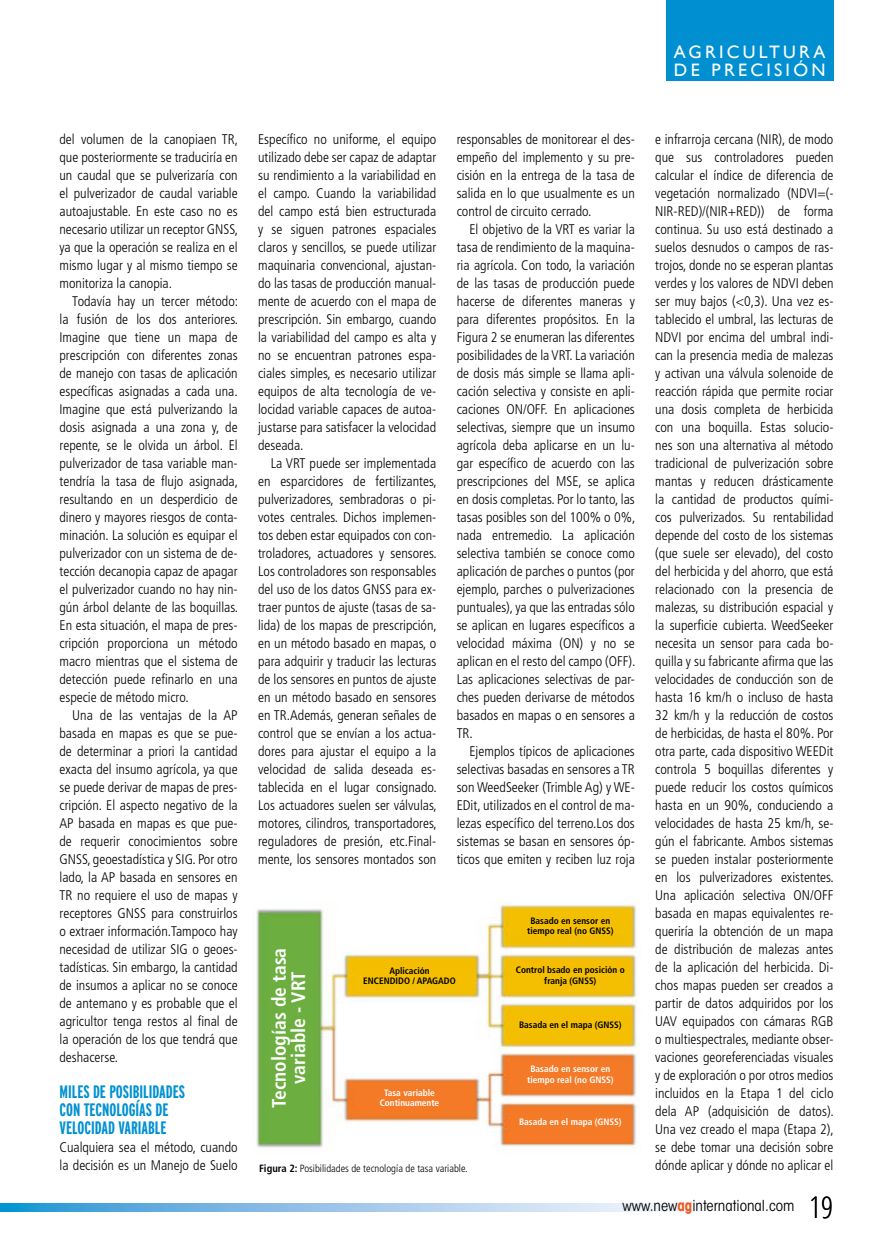
<style>
.page{position:relative;width:893px;height:1242px;background:#fff}
.page>*{position:absolute;margin:0;border:0;box-sizing:border-box;transform-origin:0 0}
.t1{font:300 condensed 30px "Open Sans";color:#000}
.t2{font:700 condensed 19.5px/19.5px "Frutiger LT Std";color:#fff;text-align:center}
.t3{font:700 extra-condensed 18px/18px "Interstate";color:#0090d2}
.t4{font:18px/18px "Gill Sans";letter-spacing:.18em;color:#fff}
.t5{font:condensed 15px "ITC Avant Garde Std";color:#000}
.t6{font:300 condensed 13.95px/18px "Frutiger LT Std";color:#000;text-align:justify}
.t7{font:300 condensed 10.5px "Frutiger LT Std";color:#000}
.t8{font:700 condensed 9.3px/10.6px "Frutiger LT Std";color:#000;text-align:center}
.t9{font:700 condensed 9.3px/10.6px "Frutiger LT Std";color:#fff;text-align:center}
.s1{font-weight:700}
.s2{font-weight:700;color:#eb5b22}
</style>
<div class="page">
<svg style="left:0;top:1203px;width:681px;height:8px"></svg>
<div style="left:666px;top:0;width:167px;height:81px;background:#0090d2"></div>
<img style="left:256px;top:902px;width:384px;height:253px">
<p class="t4" style="left:674px;top:42px;width:153px">AGRICULTURA<br>DE PRECISIÓN</p>
<p class="t6" style="left:60px;top:130px;width:180px">del volumen de la canopiaen TR, que posteriormente se traduciría en un caudal que se pulverizaría con el pulverizador de caudal variable autoajustable. En este caso no es necesario utilizar un receptor GNSS, ya que la operación se realiza en el mismo lugar y al mismo tiempo se monitoriza la canopia.</p>
<p class="t6" style="left:60px;top:292px;width:180px;text-indent:13px">Todavía hay un tercer método: la fusión de los dos anteriores.<br>Imagine que tiene un mapa de prescripción con diferentes zonas de manejo con tasas de aplicación específicas asignadas a cada una.<br>Imagine que está pulverizando la dosis asignada a una zona y, de repente, se le olvida un árbol. El pulverizador de tasa variable man&shy;tendría la tasa de flujo asignada, resultando en un desperdicio de dinero y mayores riesgos de conta&shy;minación. La solución es equipar el pulverizador con un sistema de de&shy;tección decanopia capaz de apagar el pulverizador cuando no hay nin&shy;gún árbol delante de las boquillas.<br>En esta situación, el mapa de pres&shy;cripción proporciona un método macro mientras que el sistema de detección puede refinarlo en una especie de método micro.</p>
<p class="t6" style="left:60px;top:706px;width:180px;text-indent:13px">Una de las ventajas de la AP basada en mapas es que se pue&shy;de determinar a priori la cantidad exacta del insumo agrícola, ya que se puede derivar de mapas de pres&shy;cripción. El aspecto negativo de la AP basada en mapas es que pue&shy;de requerir conocimientos sobre GNSS, geoestadística y SIG. Por otro lado, la AP basada en sensores en TR no requiere el uso de mapas y receptores GNSS para construirlos o extraer información.Tampoco hay necesidad de utilizar SIG o geoes&shy;tadísticas. Sin embargo, la cantidad de insumos a aplicar no se conoce de antemano y es probable que el agricultor tenga restos al final de la operación de los que tendrá que deshacerse.</p>
<p class="t3" style="left:60px;top:1083px;width:127px">MILES DE POSIBILIDADES<br>CON TECNOLOGÍAS DE<br>VELOCIDAD VARIABLE</p>
<p class="t6" style="left:60px;top:1138px;width:180px">Cualquiera sea el método, cuando la decisión es un Manejo de Suelo</p>
<p class="t6" style="left:258px;top:130px;width:180px">Específico no uniforme, el equipo utilizado debe ser capaz de adaptar su rendimiento a la variabilidad en el campo. Cuando la variabilidad del campo está bien estructurada y se siguen patrones espaciales claros y sencillos, se puede utilizar maquinaria convencional, ajustan&shy;do las tasas de producción manual&shy;mente de acuerdo con el mapa de prescripción. Sin embargo, cuando la variabilidad del campo es alta y no se encuentran patrones espa&shy;ciales simples, es necesario utilizar equipos de alta tecnología de ve&shy;locidad variable capaces de autoa&shy;justarse para satisfacer la velocidad deseada.</p>
<p class="t6" style="left:258px;top:454px;width:180px;text-indent:13px">La VRT puede ser implementada en esparcidores de fertilizantes, pulverizadores, sembradoras o pi&shy;votes centrales. Dichos implemen&shy;tos deben estar equipados con con&shy;troladores, actuadores y sensores.<br>Los controladores son responsables del uso de los datos GNSS para ex&shy;traer puntos de ajuste (tasas de sa&shy;lida) de los mapas de prescripción, en un método basado en mapas, o para adquirir y traducir las lecturas de los sensores en puntos de ajuste en un método basado en sensores en TR.Además, generan señales de control que se envían a los actua&shy;dores para ajustar el equipo a la velocidad de salida deseada es&shy;tablecida en el lugar consignado.<br>Los actuadores suelen ser válvulas, motores, cilindros, transportadores, reguladores de presión, etc.Final&shy;mente, los sensores montados son</p>
<p class="t6" style="left:457px;top:130px;width:180px">responsables de monitorear el des&shy;empeño del implemento y su pre&shy;cisión en la entrega de la tasa de salida en lo que usualmente es un control de circuito cerrado.</p>
<p class="t6" style="left:457px;top:220px;width:180px;text-indent:13px">El objetivo de la VRT es variar la tasa de rendimiento de la maquina&shy;ria agrícola. Con todo, la variación de las tasas de producción puede hacerse de diferentes maneras y para diferentes propósitos. En la Figura 2 se enumeran las diferentes posibilidades de la VRT. La variación de dosis más simple se llama apli&shy;cación selectiva y consiste en apli&shy;caciones ON/OFF. En aplicaciones selectivas, siempre que un insumo agrícola deba aplicarse en un lu&shy;gar específico de acuerdo con las prescripciones del MSE, se aplica en dosis completas. Por lo tanto, las tasas posibles son del 100% o 0%, nada entremedio. La aplicación selectiva también se conoce como aplicación de parches o puntos (por ejemplo, parches o pulverizaciones puntuales), ya que las entradas sólo se aplican en lugares específicos a velocidad máxima (ON) y no se aplican en el resto del campo (OFF).<br>Las aplicaciones selectivas de par&shy;ches pueden derivarse de métodos basados en mapas o en sensores a TR.</p>
<p class="t6" style="left:457px;top:742px;width:180px;text-indent:13px">Ejemplos típicos de aplicaciones selectivas basadas en sensores a TR son WeedSeeker (Trimble Ag) y WE-EDit, utilizados en el control de ma&shy;lezas específico del terreno.Los dos sistemas se basan en sensores óp&shy;ticos que emiten y reciben luz roja</p>
<p class="t8" style="left:527px;top:915px;width:88px">Basado en sensor en tiempo real (no GNSS)</p>
<h2 class="t2" style="left:269px;top:1107px;width:161px;rotate:-90deg">Tecnologías de tasa variable - VRT</h2>
<p class="t8" style="left:363px;top:965px;width:94px">Aplicación<br>ENCENDIDO / APAGADO</p>
<p class="t9" style="left:380px;top:1087px;width:61px">Tasa variable<br>Continuamente</p>
<p class="t8" style="left:516px;top:964px;width:110px">Control bsado en posición o franja (GNSS)</p>
<p class="t8" style="left:519px;top:1019px;width:104px">Basada en el mapa (GNSS)</p>
<p class="t9" style="left:527px;top:1063px;width:88px">Basado en sensor en tiempo real (no GNSS)</p>
<p class="t9" style="left:519px;top:1116px;width:104px">Basada en el mapa (GNSS)</p>
<p class="t6" style="left:655px;top:130px;width:180px">e infrarroja cercana (NIR), de modo que sus controladores pueden calcular el índice de diferencia de vegetación normalizado (NDVI=(- NIR-RED)/(NIR+RED)) de forma continua. Su uso está destinado a suelos desnudos o campos de ras&shy;trojos, donde no se esperan plantas verdes y los valores de NDVI deben ser muy bajos (&lt;0,3). Una vez es&shy;tablecido el umbral, las lecturas de NDVI por encima del umbral indi&shy;can la presencia media de malezas y activan una válvula solenoide de reacción rápida que permite rociar una dosis completa de herbicida con una boquilla. Estas solucio&shy;nes son una alternativa al método tradicional de pulverización sobre mantas y reducen drásticamente la cantidad de productos quími&shy;cos pulverizados. Su rentabilidad depende del costo de los sistemas (que suele ser elevado), del costo del herbicida y del ahorro, que está relacionado con la presencia de malezas, su distribución espacial y la superficie cubierta. WeedSeeker necesita un sensor para cada bo&shy;quilla y su fabricante afirma que las velocidades de conducción son de hasta 16 km/h o incluso de hasta 32 km/h y la reducción de costos de herbicidas, de hasta el 80%. Por otra parte, cada dispositivo WEEDit controla 5 boquillas diferentes y puede reducir los costos químicos hasta en un 90%, conduciendo a velocidades de hasta 25 km/h, se&shy;gún el fabricante. Ambos sistemas se pueden instalar posteriormente en los pulverizadores existentes.<br>Una aplicación selectiva ON/OFF basada en mapas equivalentes re&shy;queriría la obtención de un mapa de distribución de malezas antes de la aplicación del herbicida. Di&shy;chos mapas pueden ser creados a partir de datos adquiridos por los UAV equipados con cámaras RGB o multiespectrales, mediante obser&shy;vaciones georeferenciadas visuales y de exploración o por otros medios incluidos en la Etapa 1 del ciclo dela AP (adquisición de datos).<br>Una vez creado el mapa (Etapa 2), se debe tomar una decisión sobre</p>
<p class="t7" style="left:259px;top:1162px;width:210px"><span class="s1">Figura 2:</span> Posibilidades de tecnología de tasa variable.</p>
<p class="t6" style="left:655px;top:1156px;width:180px">dónde aplicar y dónde no aplicar el</p>
<p class="t5" style="left:622px;top:1196px;width:173px">www.new<span class="s2">ag</span>international.com</p>
<h1 class="t1" style="left:809px;top:1187px;width:25px">19</h1>
</div>
